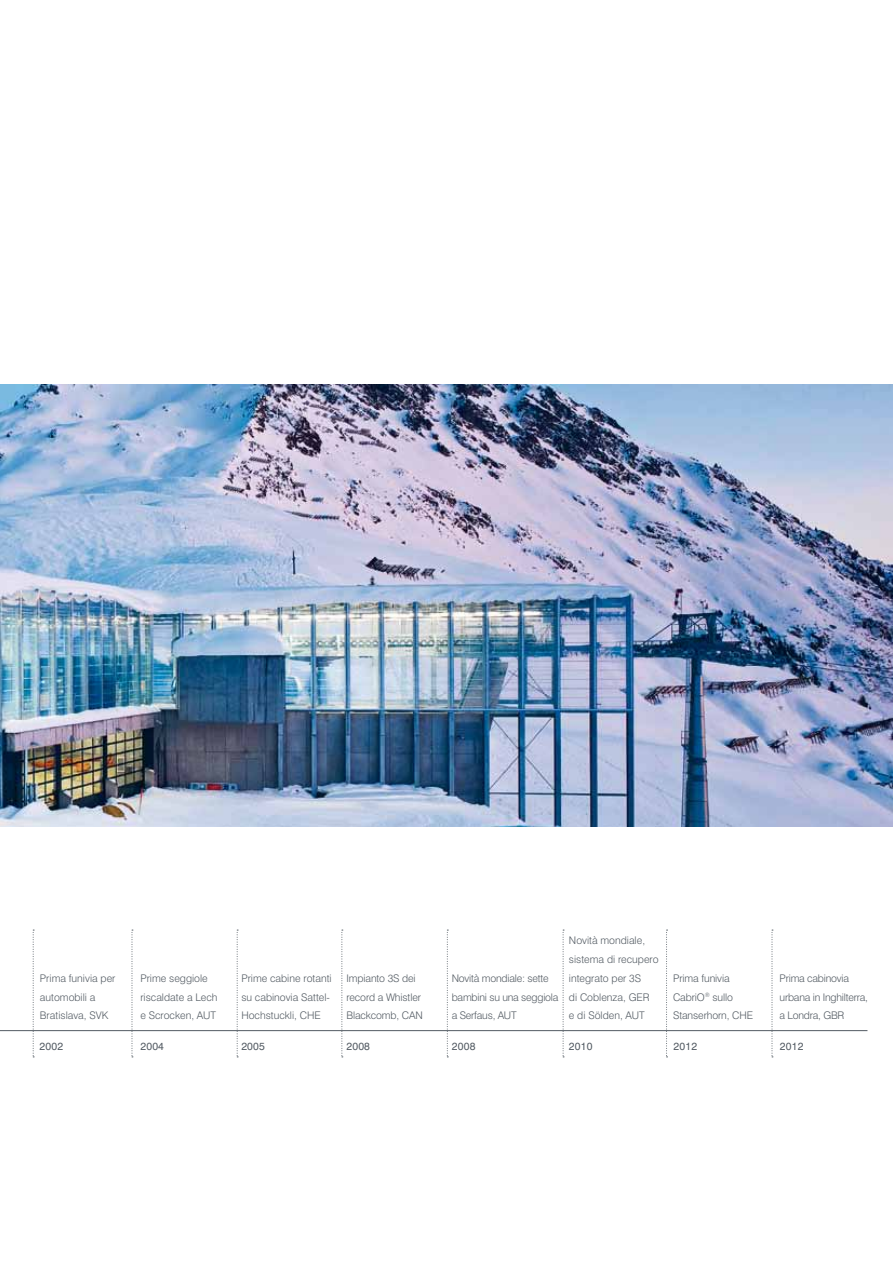
<style>
.page{position:relative;width:893px;height:1263px;background:#fff}
.page>*{position:absolute;margin:0;border:0;box-sizing:border-box;transform-origin:0 0}
.t1{font:300 10.5px/18.8px "Swiss 721 BT";color:#525a62}
.t2{font:300 10.5px/18.8px "Swiss 721 BT";letter-spacing:-.02em;color:#525a62}
.t3{font:10.5px "Swiss 721 BT";letter-spacing:.02em;color:#525a62}
</style>
<div class="page">
<img style="left:0;top:385px;width:893px;height:441px">
<hr style="left:0;top:1030px;width:867px;height:1px;background:#525a62">
<svg style="left:33px;top:930px;width:1px;height:127px"></svg>
<svg style="left:132px;top:930px;width:1px;height:127px"></svg>
<svg style="left:237px;top:930px;width:1px;height:127px"></svg>
<svg style="left:341px;top:930px;width:2px;height:127px"></svg>
<svg style="left:447px;top:930px;width:1px;height:127px"></svg>
<svg style="left:563px;top:930px;width:1px;height:127px"></svg>
<svg style="left:666px;top:930px;width:2px;height:127px"></svg>
<svg style="left:772px;top:930px;width:1px;height:127px"></svg>
<p class="t1" style="left:40px;top:968px;width:77px">Prima funivia per automobili a<br>Bratislava, SVK</p>
<p class="t3" style="left:39px;top:1040px;width:25px">2002</p>
<p class="t1" style="left:140px;top:968px;width:79px">Prime seggiole riscaldate a Lech e Scrocken, AUT</p>
<p class="t3" style="left:140px;top:1040px;width:25px">2004</p>
<p class="t1" style="left:241px;top:968px;width:92px">Prime cabine rotanti su cabinovia Sattel-<br>Hochstuckli, CHE</p>
<p class="t3" style="left:241px;top:1040px;width:25px">2005</p>
<p class="t1" style="left:346px;top:968px;width:78px">Impianto 3S dei record a Whistler<br>Blackcomb, CAN</p>
<p class="t3" style="left:346px;top:1040px;width:25px">2008</p>
<p class="t2" style="left:452px;top:969px;width:108px">Novità mondiale: sette bambini su una seggiola a Serfaus, AUT</p>
<p class="t3" style="left:452px;top:1040px;width:25px">2008</p>
<p class="t1" style="left:569px;top:931px;width:91px">Novità mondiale, sistema di recupero integrato per 3S<br>di Coblenza, GER<br>e di Sölden, AUT</p>
<p class="t1" style="left:673px;top:968px;width:81px">Prima funivia<br>CabriO<sup>®</sup> sullo<br>Stanserhorn, CHE</p>
<p class="t2" style="left:780px;top:968px;width:90px">Prima cabinovia urbana in Inghilterra, a Londra, GBR</p>
<p class="t3" style="left:569px;top:1040px;width:25px">2010</p>
<p class="t3" style="left:673px;top:1040px;width:25px">2012</p>
<p class="t3" style="left:780px;top:1040px;width:25px">2012</p>
</div>
